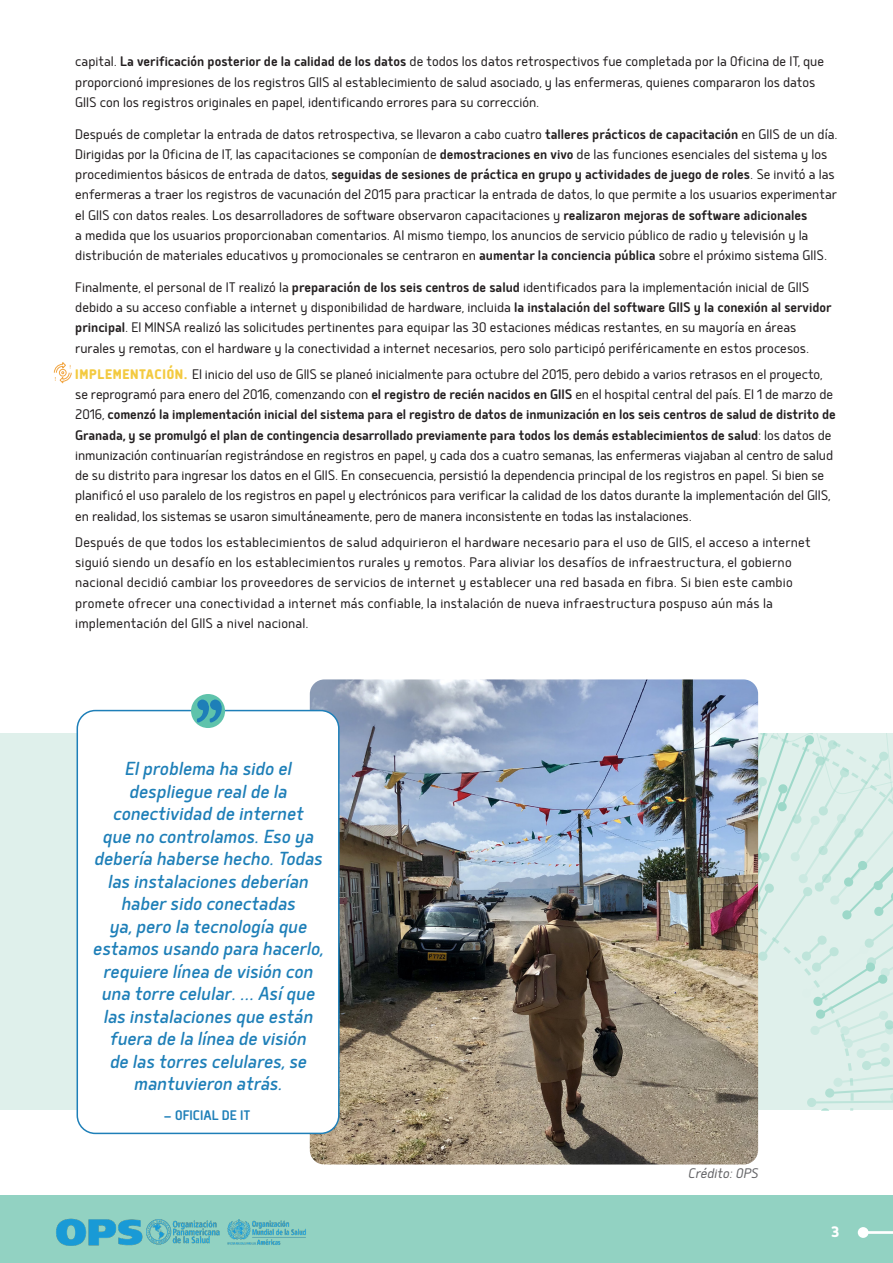
<style>
.page{position:relative;width:893px;height:1263px;background:#fff}
.page>*{position:absolute;margin:0;border:0;box-sizing:border-box;transform-origin:0 0}
.Quote_text{font:italic 22.5px/22.5px "Delm";color:#1e7fb8;text-align:center}
.t1{font:800 18px "Delm";color:#fff}
.Body_Text{font:300 16.5px/20.2px "Delm";color:#231f20}
.Quote_Attribution{font:500 16.5px "Delm";color:#1e7fb8}
.Body_Text-2{font:italic 300 16.5px "Delm";color:#636366}
.s1{font-weight:500}
.s2{font-weight:800;color:#f3ca40}
</style>
<div class="page">
<div style="left:0;top:1195px;width:893px;height:68px;background:#92d2c2"></div>
<img style="left:56px;top:1218px;width:250px;height:27px">
<hr style="left:863px;top:1231px;width:30px;height:3px;background:#fff">
<div style="left:858px;top:1227px;width:11px;height:11px;background:#fff;border-radius:50%"></div>
<div style="left:0;top:734px;width:893px;height:376px;background:#dff0eb"></div>
<svg style="left:758px;top:734px;width:135px;height:376px"></svg>
<img style="left:310px;top:679px;width:448px;height:485px">
<div style="left:77px;top:710px;width:262px;height:423px;background:#fff;border-radius:18px"></div>
<div style="left:77px;top:710px;width:263px;height:424px;border:2px solid #1e7fb8;border-radius:18px"></div>
<div style="left:191px;top:694px;width:34px;height:34px;background:#5fc3ab;border-radius:50%"></div>
<svg style="left:197px;top:699px;width:25px;height:24px"></svg>
<svg style="left:54px;top:362px;width:18px;height:22px"></svg>
<p class="Body_Text" style="left:75px;top:51px;width:750px">capital. <span class="s1">La verificación posterior de la calidad de los datos</span> de todos los datos retrospectivos fue completada por la Oficina de IT, que proporcionó impresiones de los registros GIIS al establecimiento de salud asociado, y las enfermeras, quienes compararon los datos<br>GIIS con los registros originales en papel, identificando errores para su corrección.</p>
<p class="Body_Text" style="left:75px;top:123px;width:764px">Después de completar la entrada de datos retrospectiva, se llevaron a cabo cuatro <span class="s1">talleres prácticos de capacitación</span> en GIIS de un día.<br>Dirigidas por la Oficina de IT, las capacitaciones se componían de <span class="s1">demostraciones en vivo</span> de las funciones esenciales del sistema y los procedimientos básicos de entrada de datos, <span class="s1">seguidas de sesiones de práctica en grupo y actividades de juego de roles</span>. Se invitó a las enfermeras a traer los registros de vacunación del 2015 para practicar la entrada de datos, lo que permite a los usuarios experimentar el GIIS con datos reales. Los desarrolladores de software observaron capacitaciones y <span class="s1">realizaron mejoras de software adicionales<br></span>a medida que los usuarios proporcionaban comentarios. Al mismo tiempo, los anuncios de servicio público de radio y televisión y la distribución de materiales educativos y promocionales se centraron en <span class="s1">aumentar la conciencia pública</span> sobre el próximo sistema GIIS.</p>
<p class="Body_Text" style="left:75px;top:276px;width:758px">Finalmente, el personal de IT realizó la <span class="s1">preparación de los seis centros de salud</span> identificados para la implementación inicial de GIIS debido a su acceso confiable a internet y disponibilidad de hardware, incluida <span class="s1">la instalación del software GIIS y la conexión al servidor principal</span>. El MINSA realizó las solicitudes pertinentes para equipar las 30 estaciones médicas restantes, en su mayoría en áreas rurales y remotas, con el hardware y la conectividad a internet necesarios, pero solo participó periféricamente en estos procesos.</p>
<p class="Body_Text" style="left:75px;top:363px;width:762px"><span class="s2">IMPLEMENTACIÓN.</span> El inicio del uso de GIIS se planeó inicialmente para octubre del 2015, pero debido a varios retrasos en el proyecto, se reprogramó para enero del 2016, comenzando con <span class="s1">el registro de recién nacidos en GIIS</span> en el hospital central del país. El 1 de marzo de 2016, <span class="s1">comenzó la implementación inicial del sistema para el registro de datos de inmunización en los seis centros de salud de distrito de Granada, y se promulgó el plan de contingencia desarrollado previamente para todos los demás establecimientos de salud</span>: los datos de inmunización continuarían registrándose en registros en papel, y cada dos a cuatro semanas, las enfermeras viajaban al centro de salud de su distrito para ingresar los datos en el GIIS. En consecuencia, persistió la dependencia principal de los registros en papel. Si bien se planificó el uso paralelo de los registros en papel y electrónicos para verificar la calidad de los datos durante la implementación del GIIS, en realidad, los sistemas se usaron simultáneamente, pero de manera inconsistente en todas las instalaciones.</p>
<p class="Body_Text" style="left:75px;top:531px;width:737px">Después de que todos los establecimientos de salud adquirieron el hardware necesario para el uso de GIIS, el acceso a internet siguió siendo un desafío en los establecimientos rurales y remotos. Para aliviar los desafíos de infraestructura, el gobierno nacional decidió cambiar los proveedores de servicios de internet y establecer una red basada en fibra. Si bien este cambio promete ofrecer una conectividad a internet más confiable, la instalación de nueva infraestructura pospuso aún más la implementación del GIIS a nivel nacional.</p>
<p class="Quote_text" style="left:93px;top:756px;width:232px">El problema ha sido el despliegue real de la conectividad de internet<br>que no controlamos. Eso ya debería haberse hecho. Todas las instalaciones deberían haber sido conectadas<br>ya, pero la tecnología que estamos usando para hacerlo, requiere línea de visión con una torre celular. ... Así que las instalaciones que están fuera de la línea de visión<br>de las torres celulares, se mantuvieron atrás.</p>
<p class="Quote_Attribution" style="left:164px;top:1105px;width:88px">— OFICIAL DE IT</p>
<p class="Body_Text-2" style="left:688px;top:1164px;width:72px">Crédito: OPS</p>
<p class="t1" style="left:831px;top:1220px;width:9px">3</p>
</div>
